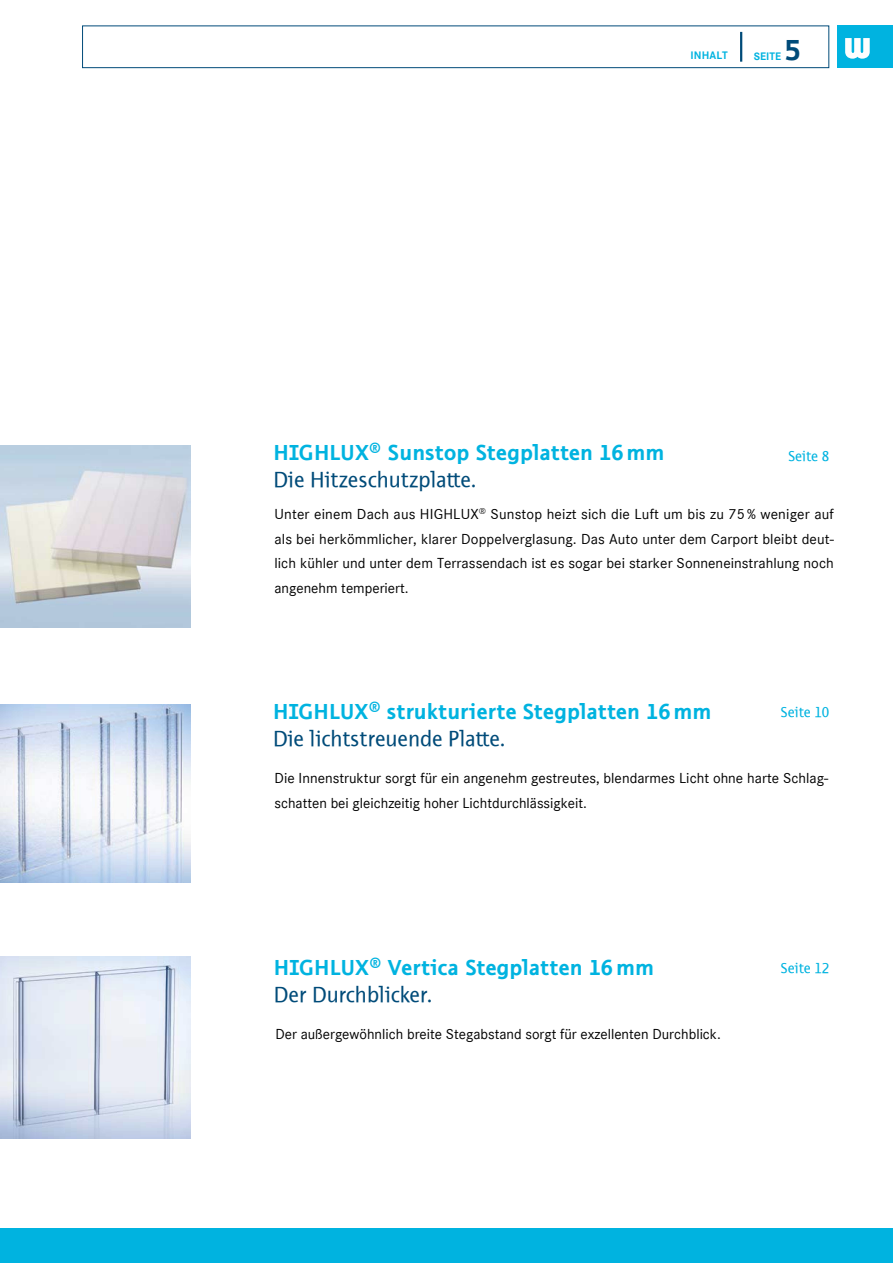
<style>
.page{position:relative;width:893px;height:1263px;background:#fff}
.page>*{position:absolute;margin:0;border:0;box-sizing:border-box;transform-origin:0 0}
.t1{font:700 30px "Thordis Sans EF";color:#004b79}
.t2{font:700 22.5px "Thordis Sans EF";color:#00b3e0}
.t3{font:22.5px "Thordis Sans EF";letter-spacing:-.005em;color:#004b79}
.t4{font:15px/24.8px "Corporate S";color:#000}
.t5{font:15px "Thordis Sans EF";color:#00b3e0}
.t6{font:700 11.25px "Corporate S";letter-spacing:.01em;color:#00b3e0}
</style>
<div class="page">
<div style="left:0;top:1229px;width:893px;height:34px;background:#00b3e0"></div>
<div style="left:838px;top:26px;width:55px;height:42px;background:#00b3e0"></div>
<svg style="left:845px;top:38px;width:25px;height:21px"></svg>
<hr style="left:740px;top:32px;width:2px;height:30px;background:#004b79">
<div style="left:82px;top:26px;width:747px;height:42px;border:1px solid #004b79"></div>
<img style="left:0;top:704px;width:190px;height:179px">
<img style="left:0;top:957px;width:190px;height:181px">
<img style="left:0;top:445px;width:190px;height:182px">
<h1 class="t1" style="left:785px;top:33px;width:18px">5</h1>
<p class="t6" style="left:690px;top:48px;width:39px">INHALT</p>
<p class="t6" style="left:754px;top:48px;width:29px">SEITE</p>
<h2 class="t2" style="left:274px;top:440px;width:392px">HIGHLUX® Sunstop Stegplatten 16mm</h2>
<h2 class="t3" style="left:274px;top:468px;width:204px">Die Hitzeschutzplatte.</h2>
<p class="t5" style="left:788px;top:448px;width:43px">Seite 8</p>
<p class="t4" style="left:274px;top:501px;width:561px;text-align:justify">Unter einem Dach aus HIGHLUX<sup>®</sup> Sunstop heizt sich die Luft um bis zu 75 % weniger auf als bei herkömmlicher, klarer Doppelverglasung. Das Auto unter dem Carport bleibt deut&shy;lich kühler und unter dem Terrassendach ist es sogar bei starker Sonneneinstrahlung noch angenehm temperiert.</p>
<h2 class="t2" style="left:273px;top:699px;width:440px">HIGHLUX® strukturierte Stegplatten 16mm</h2>
<h2 class="t3" style="left:273px;top:726px;width:234px">Die lichtstreuende Platte.</h2>
<p class="t5" style="left:780px;top:704px;width:50px">Seite 10</p>
<p class="t4" style="left:274px;top:765px;width:555px">Die Innenstruktur sorgt für ein angenehm gestreutes, blendarmes Licht ohne harte Schlag&shy;schatten bei gleichzeitig hoher Lichtdurchlässigkeit.</p>
<h2 class="t2" style="left:274px;top:955px;width:382px">HIGHLUX® Vertica Stegplatten 16mm</h2>
<h2 class="t3" style="left:274px;top:982px;width:160px">Der Durchblicker.</h2>
<p class="t4" style="left:275px;top:1021px;width:447px">Der außergewöhnlich breite Stegabstand sorgt für exzellenten Durchblick.</p>
<p class="t5" style="left:780px;top:959px;width:50px">Seite 12</p>
</div>
